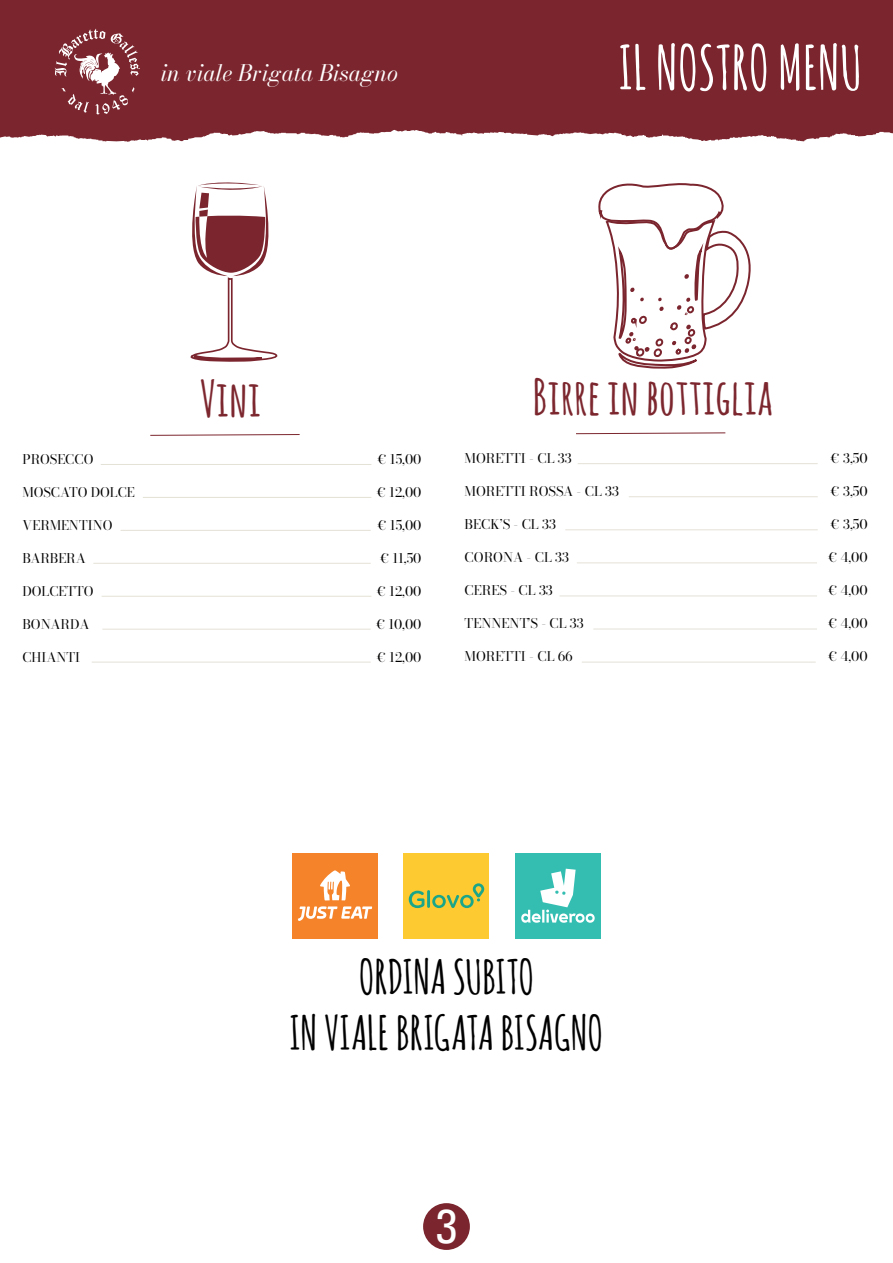
<style>
.page{position:relative;width:893px;height:1263px;background:#fff}
.page>*{position:absolute;margin:0;border:0;box-sizing:border-box;transform-origin:0 0}
.t1{font:700 60px "Amatic SC";color:#fff}
.t2{font:700 49.5px "Amatic SC";color:#7c262e}
.t3{font:condensed 47.85px "Univers";color:#fff}
.t4{font:700 46.5px/55.8px "Amatic SC";letter-spacing:-.01em;color:#000001;text-align:center}
.t5{font:italic 22.5px "Bodoni Moda 18 pt";color:#fff}
.t6{font:13.2px "Bodoni Moda 18 pt";color:#000001}
</style>
<div class="page">
<div style="left:423px;top:1203px;width:47px;height:47px;background:#7b252e;border-radius:50%"></div>
<svg style="left:150px;top:434px;width:150px;height:2px"></svg>
<div style="left:292px;top:853px;width:86px;height:85px;background:#f5832a"></div>
<svg style="left:298px;top:906px;width:74px;height:15px"></svg>
<svg style="left:320px;top:870px;width:30px;height:30px"></svg>
<div style="left:404px;top:853px;width:85px;height:85px;background:#feca32"></div>
<svg style="left:409px;top:883px;width:75px;height:25px"></svg>
<div style="left:515px;top:853px;width:86px;height:85px;background:#34beb2"></div>
<svg style="left:521px;top:869px;width:74px;height:54px"></svg>
<hr style="left:101px;top:464px;width:270px;height:1px;background:#e4e1d6">
<hr style="left:143px;top:497px;width:228px;height:1px;background:#e4e1d6">
<hr style="left:121px;top:530px;width:250px;height:1px;background:#e4e1d6">
<hr style="left:93px;top:563px;width:278px;height:1px;background:#e4e1d6">
<hr style="left:102px;top:596px;width:269px;height:1px;background:#e4e1d6">
<hr style="left:102px;top:629px;width:269px;height:1px;background:#e4e1d6">
<hr style="left:92px;top:662px;width:279px;height:1px;background:#e4e1d6">
<svg style="left:576px;top:432px;width:150px;height:2px"></svg>
<hr style="left:578px;top:463px;width:240px;height:1px;background:#e4e1d6">
<hr style="left:629px;top:496px;width:189px;height:1px;background:#e4e1d6">
<hr style="left:565px;top:529px;width:253px;height:1px;background:#e4e1d6">
<hr style="left:577px;top:562px;width:240px;height:1px;background:#e4e1d6">
<hr style="left:559px;top:596px;width:258px;height:1px;background:#e4e1d6">
<hr style="left:593px;top:629px;width:224px;height:1px;background:#e4e1d6">
<hr style="left:582px;top:662px;width:234px;height:1px;background:#e4e1d6">
<svg style="left:599px;top:183px;width:152px;height:186px"></svg>
<svg style="left:190px;top:182px;width:88px;height:180px"></svg>
<div style="left:0;top:0;width:893px;height:142px;background:#7b252e"></div>
<svg style="left:55px;top:29px;width:85px;height:86px;background:#944e56"></svg>
<h3 class="t5" style="left:161px;top:57px;width:239px">in viale Brigata Bisagno</h3>
<h1 class="t1" style="left:618px;top:25px;width:245px">IL NOSTRO MENU</h1>
<h2 class="t2" style="left:200px;top:363px;width:63px">Vini</h2>
<p class="t6" style="left:22px;top:450px;width:73px">PROSECCO</p>
<p class="t6" style="left:377px;top:450px;width:46px">€ 15,00</p>
<p class="t6" style="left:22px;top:483px;width:114px">MOSCATO DOLCE</p>
<p class="t6" style="left:377px;top:483px;width:46px">€ 12,00</p>
<p class="t6" style="left:22px;top:516px;width:92px">VERMENTINO</p>
<p class="t6" style="left:377px;top:516px;width:46px">€ 15,00</p>
<p class="t6" style="left:22px;top:549px;width:65px">BARBERA</p>
<p class="t6" style="left:380px;top:549px;width:43px">€ 11,50</p>
<p class="t6" style="left:22px;top:582px;width:73px">DOLCETTO</p>
<p class="t6" style="left:377px;top:582px;width:46px">€ 12,00</p>
<p class="t6" style="left:22px;top:615px;width:69px">BONARDA</p>
<p class="t6" style="left:376px;top:615px;width:47px">€ 10,00</p>
<p class="t6" style="left:22px;top:648px;width:59px">CHIANTI</p>
<p class="t6" style="left:377px;top:648px;width:46px">€ 12,00</p>
<h2 class="t2" style="left:532px;top:362px;width:243px">Birre in bottiglia</h2>
<p class="t6" style="left:465px;top:449px;width:109px">MORETTI - CL 33</p>
<p class="t6" style="left:830px;top:449px;width:39px">€ 3,50</p>
<p class="t6" style="left:465px;top:482px;width:156px">MORETTI ROSSA - CL 33</p>
<p class="t6" style="left:830px;top:482px;width:39px">€ 3,50</p>
<p class="t6" style="left:465px;top:515px;width:93px">BECK’S - CL 33</p>
<p class="t6" style="left:830px;top:515px;width:39px">€ 3,50</p>
<p class="t6" style="left:465px;top:548px;width:106px">CORONA - CL 33</p>
<p class="t6" style="left:828px;top:548px;width:42px">€ 4,00</p>
<p class="t6" style="left:465px;top:581px;width:90px">CERES - CL 33</p>
<p class="t6" style="left:828px;top:581px;width:42px">€ 4,00</p>
<p class="t6" style="left:465px;top:614px;width:121px">TENNENT’S - CL 33</p>
<p class="t6" style="left:828px;top:614px;width:42px">€ 4,00</p>
<p class="t6" style="left:465px;top:647px;width:110px">MORETTI - CL 66</p>
<p class="t6" style="left:828px;top:647px;width:42px">€ 4,00</p>
<h3 class="t4" style="left:290px;top:947px;width:315px">ORDINA SUBITO<br>IN VIALE BRIGATA BISAGNO</h3>
<h3 class="t3" style="left:436px;top:1195px;width:23px">3</h3>
</div>
